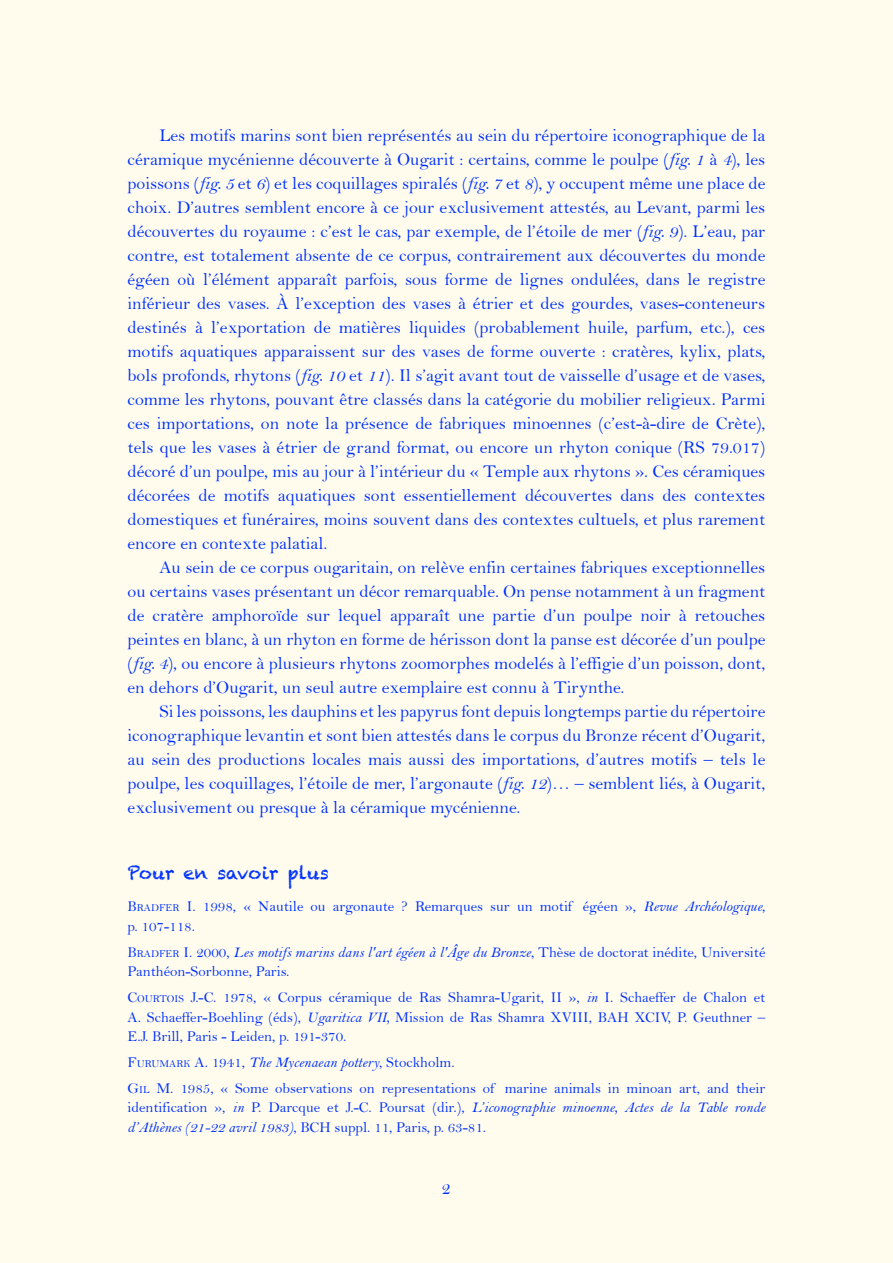
<style>
.page{position:relative;width:893px;height:1263px;background:#fffced}
.page>*{position:absolute;margin:0;border:0;box-sizing:border-box;transform-origin:0 0}
.t1{font:18px/24px "Bell";color:#0031fc;text-align:justify}
.t2{font:18px "Chalkduster";color:#0031fc}
.en_tête{font:18px "Bell";color:#0031fb}
.t3{font:15px/19.5px "Bell";color:#0031fc}
.t4{font:15px "Bell MT Italic";color:#0031fc}
.s1{font-family:"Bell MT Italic"}
.s2{font-size:10.5px}
.s3{font-family:"Bell"}
.s4{font-family:"Bell";font-size:10.5px}
</style>
<div class="page">
<p class="t1" style="left:128px;top:123px;width:639px;text-indent:32px">Les motifs marins sont bien représentés au sein du répertoire iconographique de la céramique mycénienne découverte à Ougarit : certains, comme le poulpe (<span class="s1">fig. 1</span> à <span class="s1">4</span>), les poissons (<span class="s1">fig. 5</span> et <span class="s1">6</span>) et les coquillages spiralés (<span class="s1">fig. 7</span> et <span class="s1">8</span>), y occupent même une place de choix. D’autres semblent encore à ce jour exclusivement attestés, au Levant, parmi les découvertes du royaume : c’est le cas, par exemple, de l’étoile de mer (<span class="s1">fig. 9</span>). L’eau, par contre, est totalement absente de ce corpus, contrairement aux découvertes du monde égéen où l’élément apparaît parfois, sous forme de lignes ondulées, dans le registre inférieur des vases. À l’exception des vases à étrier et des gourdes, vases-conteneurs destinés à l’exportation de matières liquides (probablement huile, parfum, etc.), ces motifs aquatiques apparaissent sur des vases de forme ouverte : cratères, kylix, plats, bols profonds, rhytons (<span class="s1">fig. 10</span> et <span class="s1">11</span>). Il s’agit avant tout de vaisselle d’usage et de vases, comme les rhytons, pouvant être classés dans la catégorie du mobilier religieux. Parmi ces importations, on note la présence de fabriques minoennes (c’est-à-dire de Crète), tels que les vases à étrier de grand format, ou encore un rhyton conique (RS 79.017) décoré d’un poulpe, mis au jour à l’intérieur du « Temple aux rhytons ». Ces céramiques décorées de motifs aquatiques sont essentiellement découvertes dans des contextes domestiques et funéraires, moins souvent dans des contextes cultuels, et plus rarement encore en contexte palatial.</p>
<p class="t1" style="left:128px;top:555px;width:639px;text-indent:32px">Au sein de ce corpus ougaritain, on relève enfin certaines fabriques exceptionnelles ou certains vases présentant un décor remarquable. On pense notamment à un fragment de cratère amphoroïde sur lequel apparaît une partie d’un poulpe noir à retouches peintes en blanc, à un rhyton en forme de hérisson dont la panse est décorée d’un poulpe (<span class="s1">fig. 4</span>), ou encore à plusieurs rhytons zoomorphes modelés à l’effigie d’un poisson, dont, en dehors d’Ougarit, un seul autre exemplaire est connu à Tirynthe.</p>
<p class="t1" style="left:128px;top:699px;width:639px;text-indent:32px">Si les poissons, les dauphins et les papyrus font depuis longtemps partie du répertoire iconographique levantin et sont bien attestés dans le corpus du Bronze récent d’Ougarit, au sein des productions locales mais aussi des importations, d’autres motifs – tels le poulpe, les coquillages, l’étoile de mer, l’argonaute (<span class="s1">fig. 12</span>)… – semblent liés, à Ougarit, exclusivement ou presque à la céramique mycénienne.</p>
<p class="t2" style="left:128px;top:862px;width:203px">Pour en savoir plus</p>
<p class="t3" style="left:128px;top:897px;width:639px">B<span class="s2">RADFER</span> I. 1998, « Nautile ou argonaute ? Remarques sur un motif égéen », <span class="s1">Revue Archéologique</span>, p. 107-118.</p>
<p class="t4" style="left:128px;top:943px;width:639px"><span class="s3">B</span><span class="s4">RADFER</span> <span class="s3">I. 2000,</span> Les motifs marins dans l'art égéen à l'Âge du Bronze<span class="s3">, Thèse de doctorat inédite, Université</span></p>
<p class="t3" style="left:128px;top:958px;width:639px;line-height:26px">Panthéon-Sorbonne, Paris.<br>C<span class="s2">OURTOIS</span> J.-C. 1978, « Corpus céramique de Ras Shamra-Ugarit, II », <span class="s1">in</span> I. Schaeffer de Chalon et</p>
<p class="t3" style="left:128px;top:1007px;width:639px">A. Schaeffer-Boehling (éds), <span class="s1">Ugaritica VII,</span> Mission de Ras Shamra XVIII, BAH XCIV, P. Geuthner –<br>E.J. Brill, Paris - Leiden, p. 191-370.</p>
<p class="t3" style="left:128px;top:1049px;width:639px;line-height:26px">F<span class="s2">URUMARK</span> A. 1941, <span class="s1">The Mycenaean pottery</span>, Stockholm.<br>G<span class="s2">IL</span> M. 1985, « Some observations on representations of marine animals in minoan art, and their</p>
<p class="t3" style="left:128px;top:1098px;width:639px">identification », <span class="s1">in</span> P. Darcque et J.-C. Poursat (dir.), <span class="s1">L’iconographie minoenne, Actes de la Table ronde d’Athènes (21-22 avril 1983)</span>, BCH suppl. 11, Paris, p. 63-81.</p>
<p class="en_tête" style="left:442px;top:1178px;width:10px">2</p>
</div>
